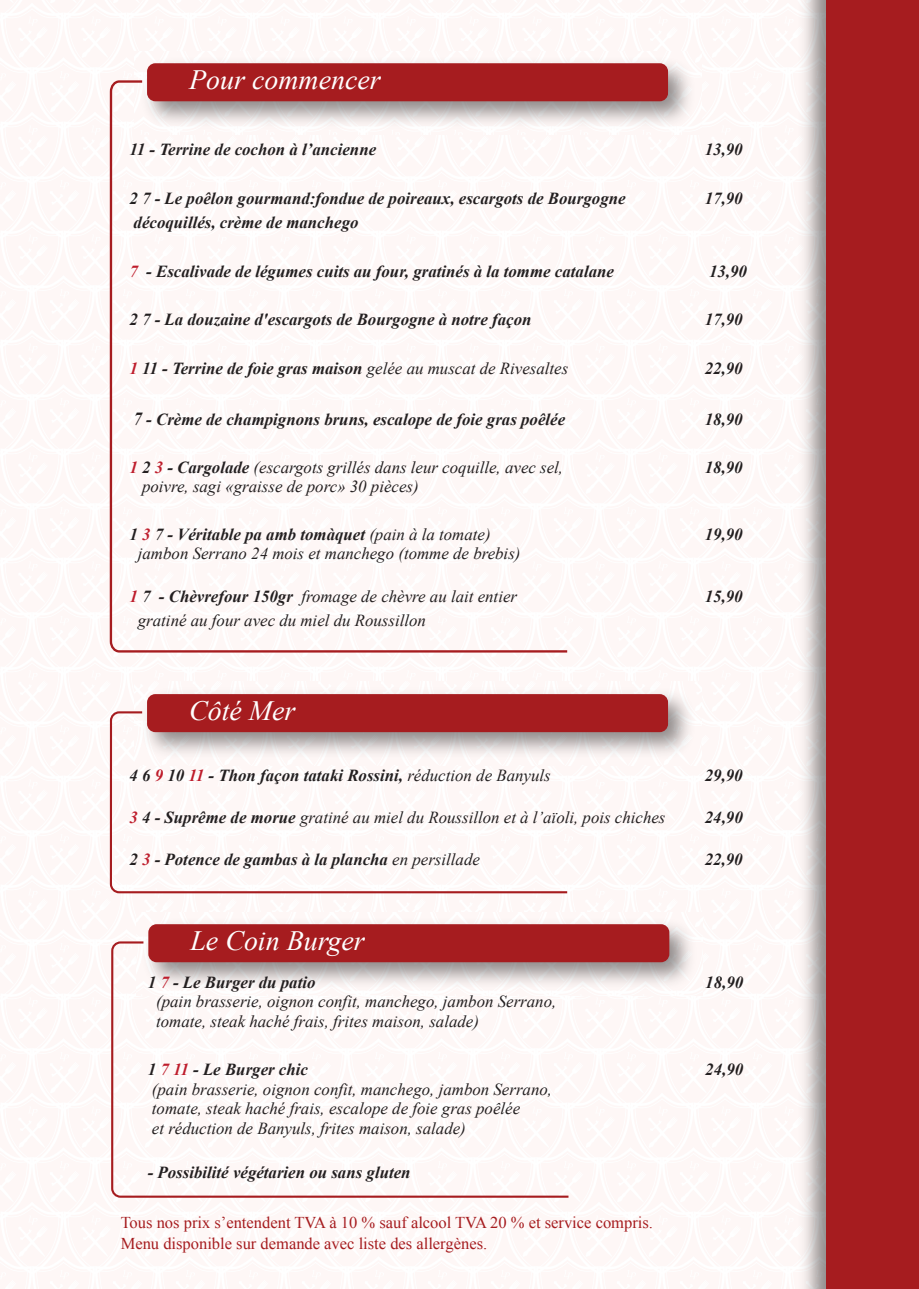
<style>
.page{position:relative;width:919px;height:1289px;background:#fff}
.page>*{position:absolute;margin:0;border:0;box-sizing:border-box;transform-origin:0 0}
.t1{font:italic 27.9px "Times New Roman";color:#fff}
.t2{font:italic 700 16.8px "Times New Roman";color:#231f20}
.t3{font:italic 16.8px/19.5px "Times New Roman";color:#231f20}
.t4{font:16.5px/21px "Times New Roman";color:#a61c1f}
.s1{color:#be1d2c}
.s2{font-weight:400}
.s3{font-size:18.45px}
.s4{font-weight:700;color:#be1d2c}
.s5{font-weight:700}
</style>
<div class="page">
<img style="left:799px;top:0;width:27px;height:1288px">
<div style="left:826px;top:0;width:92px;height:1288px;background:#a61c1f"></div>
<svg style="left:109px;top:80px;width:459px;height:573px"></svg>
<img style="left:135px;top:58px;width:559px;height:77px">
<div style="left:147px;top:63px;width:521px;height:38px;background:#a61c1f;border-radius:8px"></div>
<svg style="left:109px;top:711px;width:459px;height:183px"></svg>
<img style="left:135px;top:689px;width:559px;height:76px">
<div style="left:147px;top:694px;width:521px;height:38px;background:#a61c1f;border-radius:8px"></div>
<svg style="left:111px;top:941px;width:458px;height:257px"></svg>
<img style="left:136px;top:919px;width:559px;height:76px">
<div style="left:148px;top:924px;width:521px;height:38px;background:#a61c1f;border-radius:8px"></div>
<h1 class="t1" style="left:189px;top:61px;width:193px">Pour commencer</h1>
<p class="t2" style="left:129px;top:138px;width:248px">11 - Terrine de cochon à l’ancienne</p>
<p class="t2" style="left:704px;top:138px;width:39px">13,90</p>
<p class="t2" style="left:129px;top:187px;width:497px">2 7 - Le poêlon gourmand:fondue de poireaux, escargots de Bourgogne</p>
<p class="t2" style="left:704px;top:187px;width:39px">17,90</p>
<p class="t2" style="left:134px;top:211px;width:226px">décoquillés, crème de manchego</p>
<p class="t2" style="left:129px;top:259px;width:486px"><span class="s1">7</span> - Escalivade de légumes cuits au four, gratinés à la tomme catalane</p>
<p class="t2" style="left:709px;top:259px;width:39px">13,90</p>
<p class="t2" style="left:129px;top:308px;width:403px">2 7 - La douzaine d'escargots de Bourgogne à notre façon</p>
<p class="t2" style="left:704px;top:308px;width:39px">17,90</p>
<p class="t2" style="left:129px;top:356px;width:440px"><span class="s1">1</span> 11 - Terrine de foie gras maison <span class="s2">gelée au muscat de Rivesaltes</span></p>
<p class="t2" style="left:704px;top:356px;width:39px">22,90</p>
<p class="t2" style="left:134px;top:407px;width:433px"><span class="s3">7</span> - Crème de champignons bruns, escalope de foie gras poêlée</p>
<p class="t2" style="left:704px;top:407px;width:39px">18,90</p>
<p class="t3" style="left:129px;top:457px;width:435px"><span class="s4">1</span> <span class="s5">2</span> <span class="s4">3</span> <span class="s5">- Cargolade</span> (escargots grillés dans leur coquille, avec sel,</p>
<p class="t2" style="left:704px;top:456px;width:39px">18,90</p>
<p class="t3" style="left:142px;top:476px;width:278px">poivre, sagi «graisse de porc» 30 pièces)</p>
<p class="t2" style="left:129px;top:523px;width:363px">1 <span class="s1">3</span> 7 - Véritable pa amb tomàquet <span class="s2">(pain à la tomate)</span></p>
<p class="t2" style="left:704px;top:523px;width:39px">19,90</p>
<p class="t3" style="left:138px;top:543px;width:384px">jambon Serrano 24 mois et manchego (tomme de brebis)</p>
<p class="t3" style="left:129px;top:586px;width:389px"><span class="s4">1</span> <span class="s5">7 - Chèvrefour 150gr</span> fromage de chèvre au lait entier</p>
<p class="t2" style="left:704px;top:584px;width:39px">15,90</p>
<p class="t3" style="left:138px;top:610px;width:290px">gratiné au four avec du miel du Roussillon</p>
<h1 class="t1" style="left:189px;top:691px;width:108px">Côté Mer</h1>
<p class="t2" style="left:129px;top:763px;width:423px">4 6 <span class="s1">9</span> 10 <span class="s1">11</span> - Thon façon tataki Rossini, <span class="s2">réduction de Banyuls</span></p>
<p class="t2" style="left:704px;top:763px;width:39px">29,90</p>
<p class="t3" style="left:129px;top:807px;width:537px"><span class="s4">3</span> <span class="s5">4 - Suprême de morue</span> gratiné au miel du Roussillon et à l’aïoli, pois chiches</p>
<p class="t2" style="left:704px;top:805px;width:39px">24,90</p>
<p class="t2" style="left:129px;top:847px;width:352px">2 <span class="s1">3</span> - Potence de gambas à la plancha <span class="s2">en persillade</span></p>
<p class="t2" style="left:704px;top:847px;width:39px">22,90</p>
<h1 class="t1" style="left:190px;top:921px;width:176px">Le Coin Burger</h1>
<p class="t2" style="left:148px;top:970px;width:169px">1 <span class="s1">7</span> - Le Burger du patio</p>
<p class="t2" style="left:705px;top:970px;width:39px">18,90</p>
<p class="t3" style="left:156px;top:991px;width:401px">(pain brasserie, oignon confit, manchego, jambon Serrano, tomate, steak haché frais, frites maison, salade)</p>
<p class="t2" style="left:148px;top:1058px;width:162px">1 <span class="s1">7 11</span> - Le Burger chic</p>
<p class="t2" style="left:705px;top:1058px;width:39px">24,90</p>
<p class="t3" style="left:152px;top:1079px;width:401px">(pain brasserie, oignon confit, manchego, jambon Serrano, tomate, steak haché frais, escalope de foie gras poêlée<br>et réduction de Banyuls, frites maison, salade)</p>
<p class="t2" style="left:148px;top:1160px;width:264px">- Possibilité végétarien ou sans gluten</p>
<p class="t4" style="left:121px;top:1211px;width:533px">Tous nos prix s’entendent TVA à 10 % sauf alcool TVA 20 % et service compris.<br>Menu disponible sur demande avec liste des allergènes.</p>
</div>
